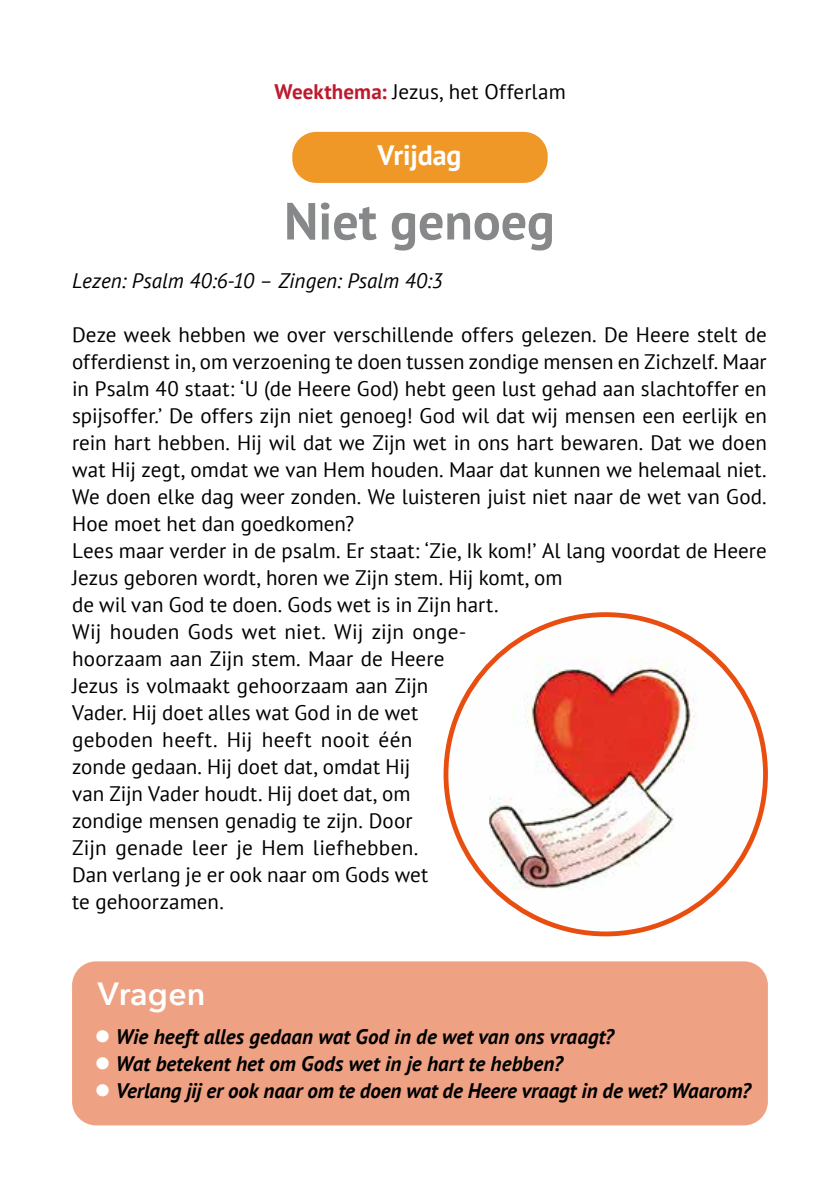
<style>
.page{position:relative;width:840px;height:1191px;background:#fff}
.page>*{position:absolute;margin:0;border:0;box-sizing:border-box;transform-origin:0 0}
.t1{font:700 52px "PT Sans";color:#868889}
.t2{font:600 32px "Avenir Next";letter-spacing:.005em;color:#fff}
.t3{font:700 28px "PT Sans";letter-spacing:-.005em;color:#fff}
.t4{font:21px/27px "PT Sans";color:#000}
.t5{font:italic 700 21px "PT Sans";color:#000}
.t6{font:italic 21px "PT Sans";letter-spacing:.005em;color:#000}
.s1{font-weight:700;color:#bc1a2f}
.s2{color:#fff}
</style>
<div class="page">
<div style="left:72px;top:961px;width:695px;height:164px;background:#efa283;border-radius:24px"></div>
<div style="left:292px;top:132px;width:255px;height:51px;background:#ef9828;border-radius:24px"></div>
<img style="left:445px;top:614px;width:320px;height:320px;border-radius:160px">
<p class="t4" style="left:274px;top:78px;width:293px"><span class="s1">Weekthema:</span> Jezus, het Offerlam</p>
<h3 class="t3" style="left:377px;top:137px;width:86px">Vrijdag</h3>
<h1 class="t1" style="left:284px;top:187px;width:272px">Niet genoeg</h1>
<p class="t6" style="left:72px;top:267px;width:372px">Lezen: Psalm 40:6-10 – Zingen: Psalm 40:3</p>
<p class="t4" style="left:72px;top:321px;width:696px">Deze week hebben we over verschillende offers gelezen. De Heere stelt de offerdienst in, om verzoening te doen tussen zondige mensen en Zichzelf. Maar in Psalm 40 staat: ‘U (de Heere God) hebt geen lust gehad aan slachtoffer en spijsoffer.’ De offers zijn niet genoeg! God wil dat wij mensen een eerlijk en rein hart hebben. Hij wil dat we Zijn wet in ons hart bewaren. Dat we doen wat Hij zegt, omdat we van Hem houden. Maar dat kunnen we helemaal niet.<br>We doen elke dag weer zonden. We luisteren juist niet naar de wet van God.<br>Hoe moet het dan goedkomen?<br>Lees maar verder in de psalm. Er staat: ‘Zie, Ik kom!’ Al lang voordat de Heere Jezus geboren wordt, horen we Zijn stem. Hij komt, om<br>de wil van God te doen. Gods wet is in Zijn hart.<br>Wij houden Gods wet niet. Wij zijn onge-<br>hoorzaam aan Zijn stem. Maar de Heere<br>Jezus is volmaakt gehoorzaam aan Zijn<br>Vader. Hij doet alles wat God in de wet<br>geboden heeft. Hij heeft nooit één<br>zonde gedaan. Hij doet dat, omdat Hij<br>van Zijn Vader houdt. Hij doet dat, om<br>zondige mensen genadig te zijn. Door<br>Zijn genade leer je Hem liefhebben.<br>Dan verlang je er ook naar om Gods wet<br>te gehoorzamen.</p>
<h2 class="t2" style="left:98px;top:966px;width:109px">Vragen</h2>
<p class="t5" style="left:95px;top:1023px;width:520px"><span class="s2">●</span> Wie heeft alles gedaan wat God in de wet van ons vraagt?</p>
<p class="t5" style="left:95px;top:1050px;width:469px"><span class="s2">●</span> Wat betekent het om Gods wet in je hart te hebben?</p>
<p class="t5" style="left:95px;top:1077px;width:657px"><span class="s2">●</span> Verlang jij er ook naar om te doen wat de Heere vraagt in de wet? Waarom?</p>
</div>
